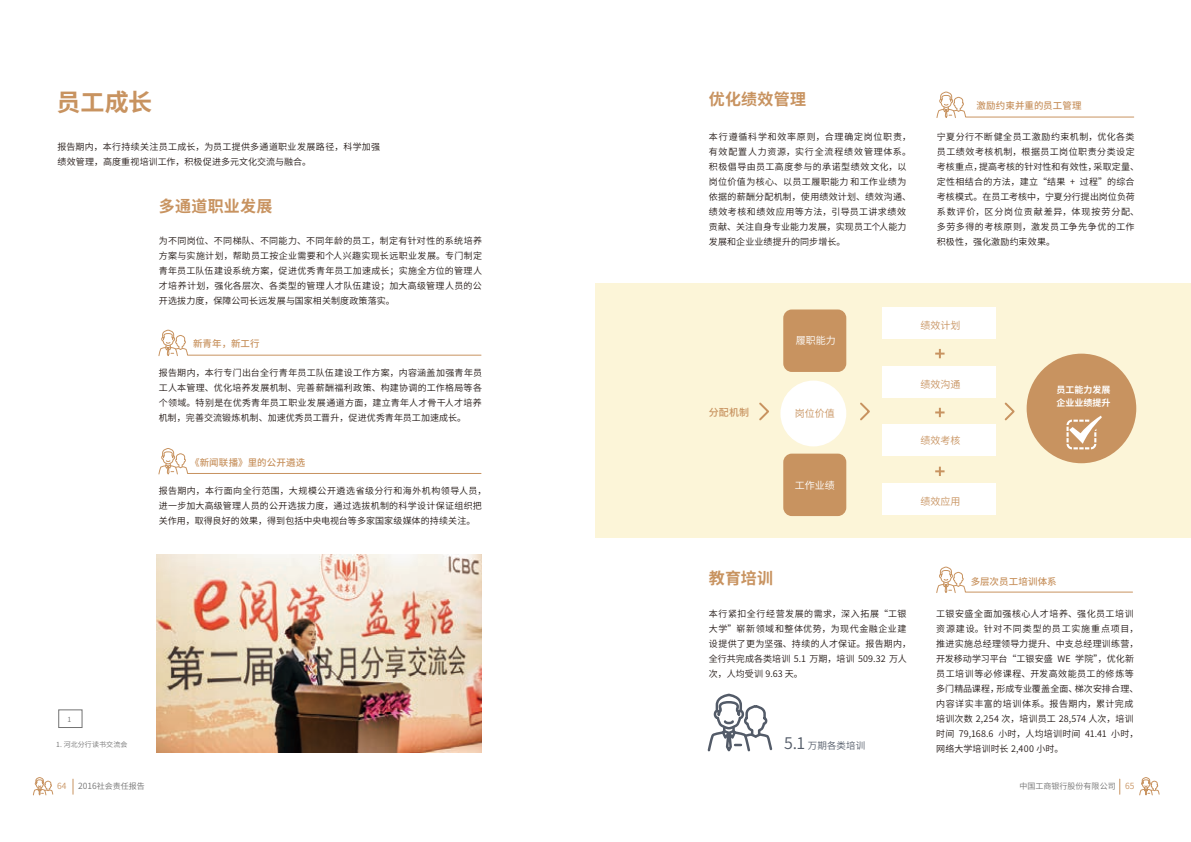
<style>
.page{position:relative;width:1191px;height:842px;background:#fff}
.page>*{position:absolute;margin:0;border:0;box-sizing:border-box;transform-origin:0 0}
.t1{font:700 24px "Source Han Sans CN";color:#c89360}
.t2{font:700 16px "Source Han Sans CN";letter-spacing:.015em;color:#c89360}
.t3{font:10px "Source Han Sans CN";color:#c89360}
.t4{font:10px "Source Han Sans CN";color:#fff}
.t5{font:500 10px "Source Han Sans CN";color:#c89360}
.t6{font:500 9.5px "Source Han Sans CN";letter-spacing:.01em;color:#c89360}
.t7{font:9.5px "Source Han Sans CN";letter-spacing:.015em;color:#535b68}
.t8{font:9px/15px "Source Han Sans CN";letter-spacing:.03em;color:#231916}
.t9{font:700 9px/13px "Source Han Sans CN";color:#fff}
.t10{font:8.5px "Source Han Sans CN";color:#c89360}
.t11{font:8px "Source Han Sans CN";color:#727272}
.t12{font:7px "Source Han Sans CN";letter-spacing:.015em;color:#727272}
.s1{font-size:16px}
.s2{font-size:8.5px}
.s3{font-size:8.5px;color:#c89360}
</style>
<div class="page">
<svg style="left:707px;top:693px;width:66px;height:59px"></svg>
<svg style="left:1139px;top:777px;width:20px;height:19px"></svg>
<svg style="left:33px;top:777px;width:20px;height:19px"></svg>
<svg style="left:73px;top:779px;width:1px;height:15px"></svg>
<svg style="left:1119px;top:779px;width:1px;height:15px"></svg>
<svg style="left:158px;top:448px;width:324px;height:27px"></svg>
<svg style="left:158px;top:329px;width:324px;height:27px"></svg>
<svg style="left:936px;top:91px;width:198px;height:27px"></svg>
<div style="left:595px;top:283px;width:596px;height:255px;background:#fcf5d8"></div>
<div style="left:780px;top:381px;width:66px;height:65px;background:#fff;border-radius:50%"></div>
<div style="left:1026px;top:354px;width:110px;height:109px;background:#c89360;border-radius:50%"></div>
<div style="left:783px;top:454px;width:63px;height:62px;background:#c89360;border-radius:9px"></div>
<div style="left:783px;top:309px;width:63px;height:63px;background:#c89360;border-radius:9px"></div>
<div style="left:882px;top:308px;width:113px;height:31px;background:#fff"></div>
<div style="left:882px;top:366px;width:113px;height:31px;background:#fff"></div>
<div style="left:882px;top:424px;width:113px;height:32px;background:#fff"></div>
<div style="left:882px;top:483px;width:113px;height:31px;background:#fff"></div>
<svg style="left:759px;top:402px;width:10px;height:19px"></svg>
<svg style="left:860px;top:402px;width:10px;height:19px"></svg>
<svg style="left:1004px;top:402px;width:11px;height:19px"></svg>
<svg style="left:935px;top:349px;width:9px;height:9px"></svg>
<svg style="left:935px;top:408px;width:9px;height:9px"></svg>
<svg style="left:935px;top:467px;width:9px;height:9px"></svg>
<svg style="left:936px;top:566px;width:197px;height:27px"></svg>
<img style="left:156px;top:554px;width:325px;height:199px">
<div style="left:59px;top:710px;width:23px;height:18px;border:1px solid #727272"></div>
<svg style="left:1066px;top:416px;width:35px;height:33px"></svg>
<h1 class="t1" style="left:56px;top:88px;width:97px">员工成长</h1>
<p class="t8" style="left:57px;top:139px;width:324px">报告期内，本行持续关注员工成长，为员工提供多通道职业发展路径，科学加强绩效管理，高度重视培训工作，积极促进多元文化交流与融合。</p>
<h2 class="t2" style="left:159px;top:197px;width:115px">多通道职业发展</h2>
<p class="t8" style="left:159px;top:234px;width:325px;text-align:justify">为不同岗位、不同梯队、不同能力、不同年龄的员工，制定有针对性的系统培养方案与实施计划，帮助员工按企业需要和个人兴趣实现长远职业发展。专门制定青年员工队伍建设系统方案，促进优秀青年员工加速成长；实施全方位的管理人才培养计划，强化各层次、各类型的管理人才队伍建设；加大高级管理人员的公开选拔力度，保障公司长远发展与国家相关制度政策落实。</p>
<p class="t6" style="left:193px;top:338px;width:68px">新青年，新工行</p>
<p class="t8" style="left:159px;top:365px;width:325px;text-align:justify">报告期内，本行专门出台全行青年员工队伍建设工作方案，内容涵盖加强青年员工人本管理、优化培养发展机制、完善薪酬福利政策、构建协调的工作格局等各个领域。特别是在优秀青年员工职业发展通道方面，建立青年人才骨干人才培养机制，完善交流锻炼机制、加速优秀员工晋升，促进优秀青年员工加速成长。</p>
<p class="t6" style="left:190px;top:458px;width:117px">《新闻联播》里的公开遴选</p>
<p class="t8" style="left:159px;top:484px;width:329px">报告期内，本行面向全行范围，大规模公开遴选省级分行和海外机构领导人员，进一步加大高级管理人员的公开选拔力度，通过选拔机制的科学设计保证组织把关作用，取得良好的效果，得到包括中央电视台等多家国家级媒体的持续关注。</p>
<p class="t12" style="left:68px;top:716px;width:5px">1</p>
<p class="t12" style="left:56px;top:740px;width:73px">1. 河北分行读书交流会</p>
<h2 class="t2" style="left:709px;top:90px;width:99px">优化绩效管理</h2>
<p class="t8" style="left:709px;top:129px;width:204px">本行遵循科学和效率原则，合理确定岗位职责，有效配置人力资源，实行全流程绩效管理体系。积极倡导由员工高度参与的承诺型绩效文化，以岗位价值为核心、以员工履职能力 和工作业绩为依据的薪酬分配机制，使用绩效计划、绩效沟通、绩效考核和绩效应用等方法，引导员工讲求绩效贡献、关注自身专业能力发展，实现员工个人能力发展和企业业绩提升的同步增长。</p>
<p class="t6" style="left:976px;top:100px;width:107px">激励约束并重的员工管理</p>
<p class="t8" style="left:937px;top:129px;width:204px">宁夏分行不断健全员工激励约束机制，优化各类员工绩效考核机制，根据员工岗位职责分类设定考核重点，提高考核的针对性和有效性，采取定量、定性相结合的方法，建立“结果 + 过程”的综合考核模式。在员工考核中，宁夏分行提出岗位负荷系数评价，区分岗位贡献差异，体现按劳分配、多劳多得的考核原则，激发员工争先争优的工作积极性，强化激励约束效果。</p>
<p class="t5" style="left:708px;top:407px;width:42px">分配机制</p>
<p class="t4" style="left:795px;top:335px;width:41px">履职能力</p>
<p class="t3" style="left:794px;top:408px;width:41px">岗位价值</p>
<p class="t4" style="left:794px;top:479px;width:41px">工作业绩</p>
<p class="t3" style="left:920px;top:319px;width:41px">绩效计划</p>
<p class="t3" style="left:920px;top:378px;width:41px">绩效沟通</p>
<p class="t3" style="left:920px;top:435px;width:41px">绩效考核</p>
<p class="t3" style="left:920px;top:496px;width:41px">绩效应用</p>
<p class="t9" style="left:1056px;top:383px;width:55px">员工能力发展企业业绩提升</p>
<h2 class="t2" style="left:709px;top:569px;width:66px">教育培训</h2>
<p class="t8" style="left:709px;top:607px;width:204px">本行紧扣全行经营发展的需求，深入拓展“工银大学”崭新领域和整体优势，为现代金融企业建设提供了更为坚强、持续的人才保证。报告期内，全行共完成各类培训 5.1 万期，培训 509.32 万人次，人均受训 9.63 天。</p>
<p class="t7" style="left:784px;top:740px;width:83px"><span class="s1">5.1</span> 万期各类培训</p>
<p class="t6" style="left:970px;top:576px;width:87px">多层次员工培训体系</p>
<p class="t8" style="left:936px;top:607px;width:204px">工银安盛全面加强核心人才培养、强化员工培训资源建设。针对不同类型的员工实施重点项目，推进实施总经理领导力提升、中支总经理训练营，开发移动学习平台“工银安盛 WE 学院”，优化新员工培训等必修课程、开发高效能员工的修炼等多门精品课程，形成专业覆盖全面、梯次安排合理、内容详实丰富的培训体系。报告期内，累计完成培训次数 2,254 次，培训员工 28,574 人次，培训时间 79,168.6 小时，人均培训时间 41.41 小时，网络大学培训时长 2,400 小时。</p>
<p class="t10" style="left:57px;top:781px;width:11px">64</p>
<p class="t11" style="left:78px;top:782px;width:68px"><span class="s2">2016</span>社会责任报告</p>
<p class="t11" style="left:1019px;top:782px;width:116px">中国工商银行股份有限公司 <span class="s3">65</span></p>
</div>
